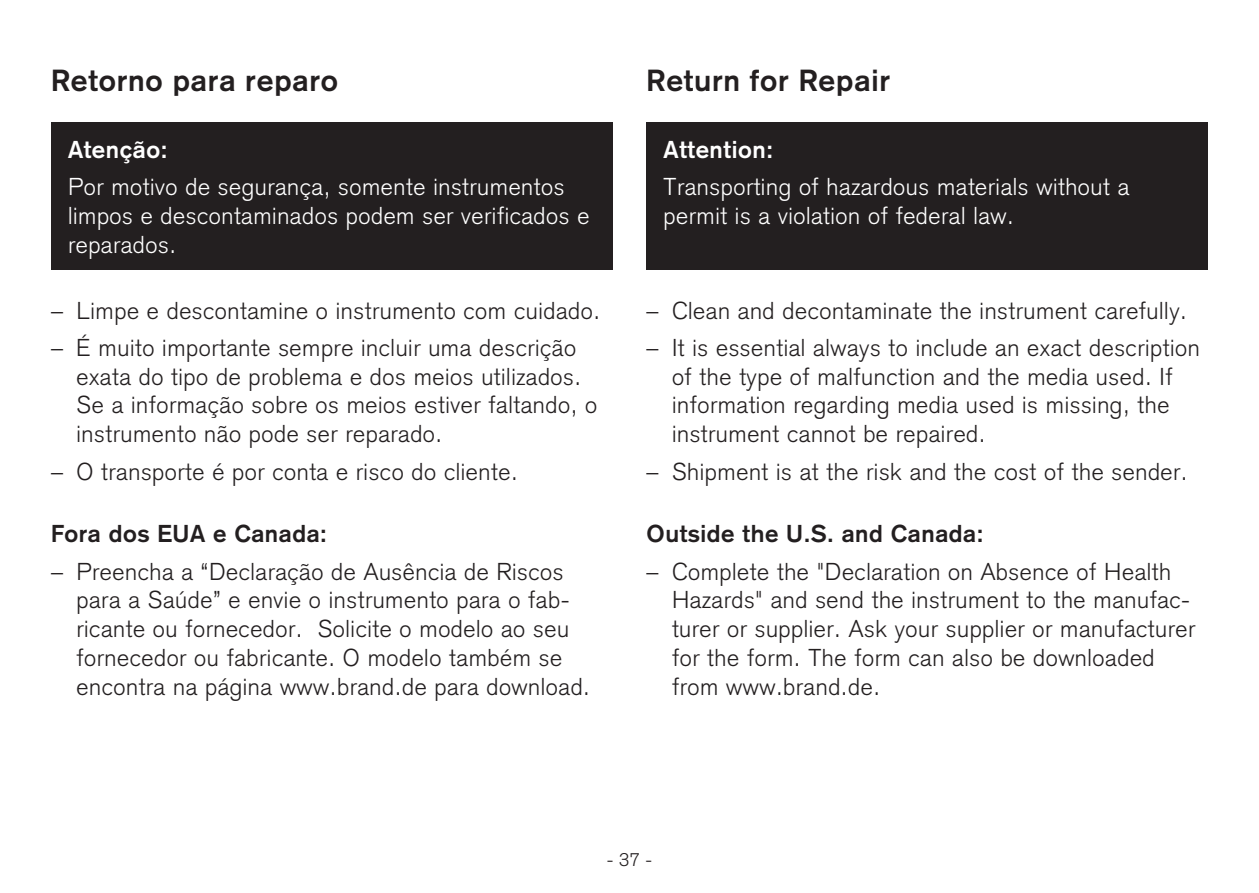
<style>
.page{position:relative;width:1259px;height:893px;background:#fff}
.page>*{position:absolute;margin:0;border:0;box-sizing:border-box;transform-origin:0 0}
.t1{font:700 30px "Akzidenz Grotesk";letter-spacing:.03em;color:#231f20}
.t2{font:300 24px/28.8px "Akzidenz Grotesk";letter-spacing:.025em;color:#231f20}
.t3{font:300 24px/28.8px "Akzidenz Grotesk";letter-spacing:.025em;color:#fff}
.t4{font:700 24px "Akzidenz Grotesk";letter-spacing:.025em;color:#231f20}
.t5{font:700 24px "Akzidenz Grotesk";letter-spacing:.025em;color:#fff}
.t6{font:300 18px "Akzidenz Grotesk";color:#231f20}
</style>
<div class="page">
<div style="left:646px;top:122px;width:562px;height:148px;background:#231f20"></div>
<div style="left:51px;top:122px;width:561px;height:148px;background:#231f20"></div>
<p class="t1" style="left:51px;top:63px;width:289px">Retorno para reparo</p>
<p class="t1" style="left:646px;top:63px;width:245px">Return for Repair</p>
<p class="t5" style="left:68px;top:135px;width:101px">Atenção:</p>
<p class="t3" style="left:68px;top:172px;width:523px">Por motivo de segurança, somente instrumentos limpos e descontaminados podem ser verificados e reparados.</p>
<p class="t2" style="left:51px;top:296px;width:550px">– Limpe e descontamine o instrumento com cuidado.</p>
<p class="t2" style="left:77px;top:333px;width:522px;text-indent:-26px">– É muito importante sempre incluir uma descrição exata do tipo de problema e dos meios utilizados.<br>Se a informação sobre os meios estiver faltando, o instrumento não pode ser reparado.</p>
<p class="t2" style="left:51px;top:457px;width:468px">– O transporte é por conta e risco do cliente.</p>
<p class="t4" style="left:51px;top:520px;width:277px">Fora dos EUA e Canada:</p>
<p class="t2" style="left:77px;top:557px;width:515px;text-indent:-26px">– Preencha a “Declaração de Ausência de Riscos para a Saúde” e envie o instrumento para o fab&shy;ricante ou fornecedor. Solicite o modelo ao seu fornecedor ou fabricante. O modelo também se encontra na página www.brand.de para download.</p>
<p class="t5" style="left:663px;top:135px;width:111px">Attention:</p>
<p class="t3" style="left:663px;top:172px;width:467px">Transporting of hazardous materials without a permit is a violation of federal law.</p>
<p class="t2" style="left:646px;top:296px;width:542px">– Clean and decontaminate the instrument carefully.</p>
<p class="t2" style="left:672px;top:333px;width:529px;text-indent:-26px">– It is essential always to include an exact description of the type of malfunction and the media used. If information regarding media used is missing, the instrument cannot be repaired.</p>
<p class="t2" style="left:646px;top:457px;width:542px">– Shipment is at the risk and the cost of the sender.</p>
<p class="t4" style="left:646px;top:520px;width:338px">Outside the U.S. and Canada:</p>
<p class="t2" style="left:672px;top:557px;width:525px;text-indent:-26px">– Complete the "Declaration on Absence of Health Hazards" and send the instrument to the manufac&shy;turer or supplier. Ask your supplier or manufacturer for the form. The form can also be downloaded from www.brand.de.</p>
<p class="t6" style="left:606px;top:849px;width:47px">- 37 -</p>
</div>
